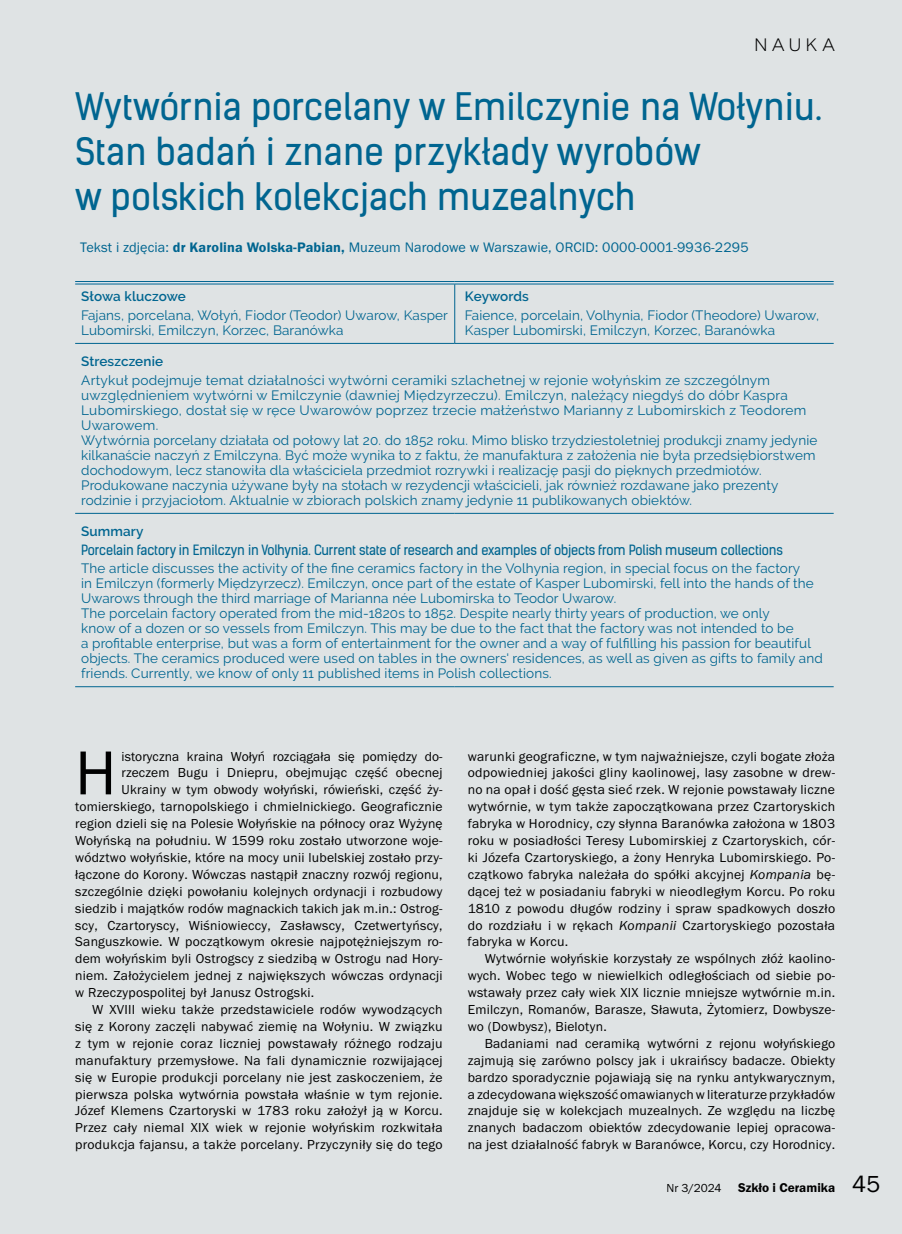
<style>
.page{position:relative;width:902px;height:1234px;background:#fff}
.page>*{position:absolute;margin:0;border:0;box-sizing:border-box;transform-origin:0 0}
.t1{font:64.2px "Franklin Gothic FS";color:#000}
.t2{font:36px/45px "Kelson Sans";letter-spacing:.01em;color:#006590}
.t3{font:18px "Novecentosanswide";letter-spacing:.25em;color:#000}
.t4{font:14.25px "Franklin Gothic FS";letter-spacing:.01em;color:#006590}
.t5{font:13.5px/17px "Franklin Gothic FS";letter-spacing:.02em;color:#000;text-align:justify}
.t6{font:13.5px/15px "Raleway";letter-spacing:.01em;color:#006590}
.t7{font:13.5px "Kelson Sans";letter-spacing:-.01em;color:#006590}
.t8{font:600 13.5px "Raleway";letter-spacing:.01em;color:#006590}
.t9{font:600 13.2px "Franklin Gothic FS";color:#000}
.s1{font-weight:600}
.s2{font-style:italic}
.s3{font-weight:400;font-size:12px}
.s4{font-weight:400;font-size:24px}
</style>
<div class="page">
<div style="left:0;top:0;width:901px;height:1233px;background:#dfe3e4"></div>
<hr style="left:75px;top:281px;width:379px;height:3px;background:#dde4ec">
<hr style="left:454px;top:281px;width:379px;height:3px;background:#dde4ec">
<hr style="left:454px;top:284px;width:1px;height:59px;background:#006590">
<hr style="left:75px;top:343px;width:379px;height:1px;background:#006590">
<hr style="left:454px;top:343px;width:379px;height:1px;background:#006590">
<hr style="left:75px;top:513px;width:379px;height:1px;background:#006590">
<hr style="left:454px;top:513px;width:379px;height:1px;background:#006590">
<hr style="left:75px;top:686px;width:379px;height:1px;background:#006590">
<hr style="left:454px;top:686px;width:379px;height:1px;background:#006590">
<hr style="left:75px;top:281px;width:379px;height:1px;background:#006590">
<hr style="left:75px;top:284px;width:379px;height:1px;background:#006590">
<hr style="left:454px;top:281px;width:379px;height:1px;background:#006590">
<hr style="left:454px;top:284px;width:379px;height:1px;background:#006590">
<h3 class="t3" style="left:754px;top:34px;width:82px">NAUKA</h3>
<h2 class="t2" style="left:75px;top:84px;width:748px">Wytwórnia porcelany w Emilczynie na Wołyniu.<br>Stan badań i znane przykłady wyrobów<br>w polskich kolekcjach muzealnych</h2>
<p class="t4" style="left:80px;top:239px;width:670px">Tekst i zdjęcia: <span class="s1">dr Karolina Wolska-Pabian,</span> Muzeum Narodowe w Warszawie, ORCID: 0000-0001-9936-2295</p>
<p class="t8" style="left:81px;top:289px;width:106px">Słowa kluczowe</p>
<p class="t6" style="left:81px;top:307px;width:368px">Fajans, porcelana, Wołyń, Fiodor (Teodor) Uwarow, Kasper<br>Lubomirski, Emilczyn, Korzec, Baranówka</p>
<p class="t8" style="left:465px;top:289px;width:65px">Keywords</p>
<p class="t6" style="left:465px;top:307px;width:355px">Faience, porcelain, Volhynia, Fiodor (Theodore) Uwarow,<br>Kasper Lubomirski, Emilczyn, Korzec, Baranówka</p>
<p class="t8" style="left:81px;top:354px;width:83px">Streszczenie</p>
<p class="t6" style="left:81px;top:372px;width:737px">Artykuł podejmuje temat działalności wytwórni ceramiki szlachetnej w rejonie wołyńskim ze szczególnym uwzględnieniem wytwórni w Emilczynie (dawniej Międzyrzeczu). Emilczyn, należący niegdyś do dóbr Kaspra Lubomirskiego, dostał się w ręce Uwarowów poprzez trzecie małżeństwo Marianny z Lubomirskich z Teodorem Uwarowem.<br>Wytwórnia porcelany działała od połowy lat 20. do 1852 roku. Mimo blisko trzydziestoletniej produkcji znamy jedynie kilkanaście naczyń z Emilczyna. Być może wynika to z faktu, że manufaktura z założenia nie była przedsiębiorstwem dochodowym, lecz stanowiła dla właściciela przedmiot rozrywki i realizację pasji do pięknych przedmiotów.<br>Produkowane naczynia używane były na stołach w rezydencji właścicieli, jak również rozdawane jako prezenty rodzinie i przyjaciołom. Aktualnie w zbiorach polskich znamy jedynie 11 publikowanych obiektów.</p>
<p class="t8" style="left:81px;top:523px;width:64px">Summary</p>
<p class="t7" style="left:81px;top:541px;width:703px">Porcelain factory in Emilczyn in Volhynia. Current state of research and examples of objects from Polish museum collections</p>
<p class="t6" style="left:81px;top:560px;width:743px">The article discusses the activity of the fine ceramics factory in the Volhynia region, in special focus on the factory<br>in Emilczyn (formerly Międzyrzecz). Emilczyn, once part of the estate of Kasper Lubomirski, fell into the hands of the Uwarows through the third marriage of Marianna née Lubomirska to Teodor Uwarow.<br>The porcelain factory operated from the mid-1820s to 1852. Despite nearly thirty years of production, we only<br>know of a dozen or so vessels from Emilczyn. This may be due to the fact that the factory was not intended to be<br>a profitable enterprise, but was a form of entertainment for the owner and a way of fulfilling his passion for beautiful objects. The ceramics produced were used on tables in the owners' residences, as well as given as gifts to family and friends. Currently, we know of only 11 published items in Polish collections.</p>
<h1 class="t1" style="left:75px;top:737px;width:43px">H</h1>
<p class="t5" style="left:121px;top:747px;width:322px">istoryczna kraina Wołyń rozciągała się pomiędzy do-</p>
<p class="t5" style="left:121px;top:764px;width:322px">rzeczem Bugu i Dniepru, obejmując część obecnej</p>
<p class="t5" style="left:121px;top:781px;width:322px">Ukrainy w tym obwody wołyński, rówieński, część ży-</p>
<p class="t5" style="left:75px;top:798px;width:369px">tomierskiego, tarnopolskiego i chmielnickiego. Geograficznie</p>
<p class="t5" style="left:75px;top:815px;width:369px">region dzieli się na Polesie Wołyńskie na północy oraz Wyżynę</p>
<p class="t5" style="left:75px;top:832px;width:369px">Wołyńską na południu. W 1599 roku zostało utworzone woje-</p>
<p class="t5" style="left:75px;top:849px;width:369px">wództwo wołyńskie, które na mocy unii lubelskiej zostało przy-</p>
<p class="t5" style="left:75px;top:865px;width:369px">łączone do Korony. Wówczas nastąpił znaczny rozwój regionu,</p>
<p class="t5" style="left:75px;top:882px;width:369px">szczególnie dzięki powołaniu kolejnych ordynacji i rozbudowy</p>
<p class="t5" style="left:75px;top:899px;width:369px">siedzib i majątków rodów magnackich takich jak m.in.: Ostrog-</p>
<p class="t5" style="left:75px;top:916px;width:369px">scy, Czartoryscy, Wiśniowieccy, Zasławscy, Czetwertyńscy,</p>
<p class="t5" style="left:75px;top:933px;width:369px">Sanguszkowie. W początkowym okresie najpotężniejszym ro-</p>
<p class="t5" style="left:75px;top:950px;width:369px">dem wołyńskim byli Ostrogscy z siedzibą w Ostrogu nad Hory-</p>
<p class="t5" style="left:75px;top:967px;width:369px">niem. Założycielem jednej z największych wówczas ordynacji</p>
<p class="t5" style="left:75px;top:984px;width:240px">w Rzeczypospolitej był Janusz Ostrogski.</p>
<p class="t5" style="left:92px;top:1001px;width:352px">W XVIII wieku także przedstawiciele rodów wywodzących</p>
<p class="t5" style="left:75px;top:1017px;width:369px">się z Korony zaczęli nabywać ziemię na Wołyniu. W związku</p>
<p class="t5" style="left:75px;top:1034px;width:369px">z tym w rejonie coraz liczniej powstawały różnego rodzaju</p>
<p class="t5" style="left:75px;top:1051px;width:369px">manufaktury przemysłowe. Na fali dynamicznie rozwijającej</p>
<p class="t5" style="left:75px;top:1068px;width:369px">się w Europie produkcji porcelany nie jest zaskoczeniem, że</p>
<p class="t5" style="left:75px;top:1085px;width:369px">pierwsza polska wytwórnia powstała właśnie w tym rejonie.</p>
<p class="t5" style="left:75px;top:1102px;width:369px">Józef Klemens Czartoryski w 1783 roku założył ją w Korcu.</p>
<p class="t5" style="left:75px;top:1119px;width:369px">Przez cały niemal XIX wiek w rejonie wołyńskim rozkwitała</p>
<p class="t5" style="left:75px;top:1136px;width:369px">produkcja fajansu, a także porcelany. Przyczyniły się do tego</p>
<p class="t5" style="left:467px;top:747px;width:369px">warunki geograficzne, w tym najważniejsze, czyli bogate złoża odpowiedniej jakości gliny kaolinowej, lasy zasobne w drew&shy;no na opał i dość gęsta sieć rzek. W rejonie powstawały liczne wytwórnie, w tym także zapoczątkowana przez Czartoryskich fabryka w Horodnicy, czy słynna Baranówka założona w 1803 roku w posiadłości Teresy Lubomirskiej z Czartoryskich, cór&shy;ki Józefa Czartoryskiego, a żony Henryka Lubomirskiego. Po&shy;czątkowo fabryka należała do spółki akcyjnej <span class="s2">Kompania</span> bę&shy;dącej też w posiadaniu fabryki w nieodległym Korcu. Po roku 1810 z powodu długów rodziny i spraw spadkowych doszło do rozdziału i w rękach <span class="s2">Kompanii</span> Czartoryskiego pozostała fabryka w Korcu.</p>
<p class="t5" style="left:467px;top:950px;width:369px;text-indent:17px">Wytwórnie wołyńskie korzystały ze wspólnych złóż kaolino&shy;wych. Wobec tego w niewielkich odległościach od siebie po&shy;wstawały przez cały wiek XIX licznie mniejsze wytwórnie m.in.<br>Emilczyn, Romanów, Barasze, Sławuta, Żytomierz, Dowbysze&shy;wo (Dowbysz), Bielotyn.</p>
<p class="t5" style="left:467px;top:1034px;width:369px;text-indent:17px">Badaniami nad ceramiką wytwórni z rejonu wołyńskiego zajmują się zarówno polscy jak i ukraińscy badacze. Obiekty bardzo sporadycznie pojawiają się na rynku antykwarycznym, a zdecydowana większość omawianych wliteraturze przykładów znajduje się w kolekcjach muzealnych. Ze względu na liczbę znanych badaczom obiektów zdecydowanie lepiej opracowa&shy;na jest działalność fabryk w Baranówce, Korcu, czy Horodnicy.</p>
<p class="t9" style="left:666px;top:1179px;width:215px"><span class="s3">Nr 3/2024</span> Szkło i Ceramika <span class="s4">45</span></p>
</div>
